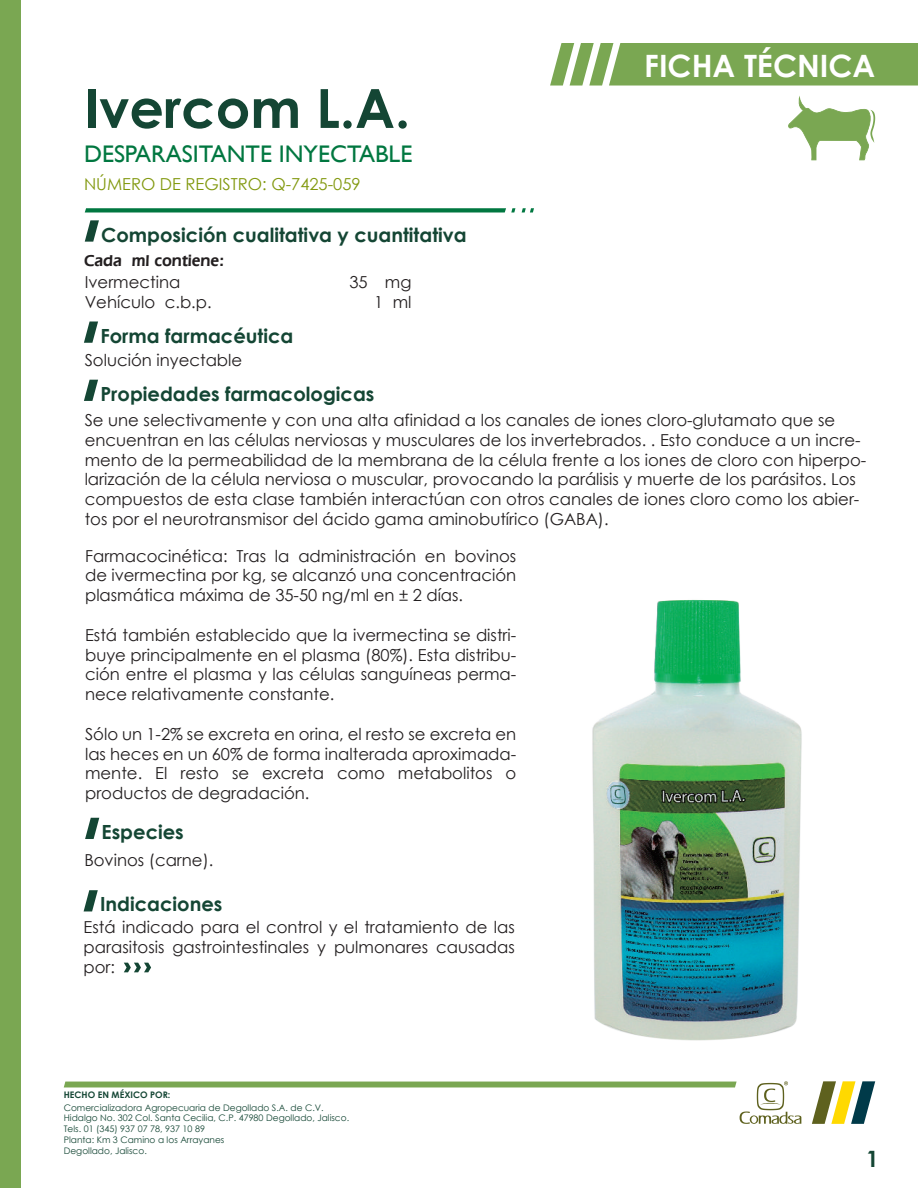
<style>
.page{position:relative;width:918px;height:1188px;background:#fff}
.page>*{position:absolute;margin:0;border:0;box-sizing:border-box;transform-origin:0 0}
.t1{font:700 54px "Century Gothic";color:#144634}
.t2{font:700 30.75px "Century Gothic";color:#fff}
.t3{font:24px "Gill Sans";color:#007740}
.t4{font:700 22.5px "Century Gothic";color:#144634}
.t5{font:700 19.5px "Century Gothic";color:#144634}
.t6{font:16.5px/19.8px "Century Gothic";color:#231f20;text-align:justify}
.t7{font:16.5px "Century Gothic";color:#81980d}
.t8{font:600 16.5px "Eras IT Cby BT";color:#231f20}
.t9{font:9px/10.8px "Century Gothic";color:#144634}
.t10{font:700 9px "Century Gothic";color:#144634}
</style>
<div class="page">
<div style="left:0;top:0;width:21px;height:1188px;background:#7aa752"></div>
<svg style="left:812px;top:1081px;width:63px;height:43px"></svg>
<svg style="left:64px;top:1081px;width:737px;height:43px"></svg>
<svg style="left:550px;top:43px;width:368px;height:43px"></svg>
<svg style="left:85px;top:208px;width:430px;height:5px"></svg>
<svg style="left:522px;top:208px;width:12px;height:5px"></svg>
<svg style="left:85px;top:220px;width:14px;height:22px"></svg>
<svg style="left:84px;top:322px;width:14px;height:21px"></svg>
<svg style="left:84px;top:380px;width:14px;height:21px"></svg>
<svg style="left:85px;top:818px;width:14px;height:21px"></svg>
<svg style="left:84px;top:890px;width:14px;height:21px"></svg>
<svg style="left:124px;top:963px;width:27px;height:9px"></svg>
<svg style="left:788px;top:96px;width:87px;height:64px"></svg>
<img style="left:592px;top:600px;width:210px;height:441px">
<h1 class="t1" style="left:84px;top:67px;width:328px">Ivercom L.A.</h1>
<h3 class="t3" style="left:84px;top:140px;width:330px">DESPARASITANTE INYECTABLE</h3>
<p class="t7" style="left:84px;top:173px;width:278px">NÚMERO DE REGISTRO: Q-7425-059</p>
<p class="t5" style="left:101px;top:220px;width:367px">Composición cualitativa y cuantitativa</p>
<p class="t8" style="left:84px;top:250px;width:142px">Cada ml contiene:</p>
<p class="t6" style="left:85px;top:272px;width:97px">Ivermectina</p>
<p class="t6" style="left:349px;top:272px;width:63px">35 mg</p>
<p class="t6" style="left:85px;top:292px;width:128px">Vehículo c.b.p.</p>
<p class="t6" style="left:374px;top:292px;width:39px">1 ml</p>
<p class="t5" style="left:100px;top:321px;width:195px">Forma farmacéutica</p>
<p class="t6" style="left:85px;top:349px;width:159px">Solución inyectable</p>
<p class="t5" style="left:100px;top:379px;width:276px">Propiedades farmacologicas</p>
<h2 class="t2" style="left:644px;top:42px;width:233px">FICHA TÉCNICA</h2>
<p class="t6" style="left:85px;top:410px;width:783px;text-align:left">Se une selectivamente y con una alta afinidad a los canales de iones cloro-glutamato que se encuentran en las células nerviosas y musculares de los invertebrados. . Esto conduce a un incre&shy;mento de la permeabilidad de la membrana de la célula frente a los iones de cloro con hiperpo&shy;larización de la célula nerviosa o muscular, provocando la parálisis y muerte de los parásitos. Los compuestos de esta clase también interactúan con otros canales de iones cloro como los abier&shy;tos por el neurotransmisor del ácido gama aminobutírico (GABA).</p>
<p class="t6" style="left:85px;top:546px;width:433px">Farmacocinética: Tras la administración en bovinos de ivermectina por kg, se alcanzó una concentración plasmática máxima de 35-50 ng/ml en ± 2 días.</p>
<p class="t6" style="left:85px;top:625px;width:433px">Está también establecido que la ivermectina se distri&shy;buye principalmente en el plasma (80%). Esta distribu&shy;ción entre el plasma y las células sanguíneas perma&shy;nece relativamente constante.</p>
<p class="t6" style="left:85px;top:724px;width:433px">Sólo un 1-2% se excreta en orina, el resto se excreta en las heces en un 60% de forma inalterada aproximada&shy;mente. El resto se excreta como metabolitos o productos de degradación.</p>
<p class="t5" style="left:102px;top:817px;width:84px">Especies</p>
<p class="t6" style="left:84px;top:850px;width:131px">Bovinos (carne).</p>
<p class="t5" style="left:100px;top:890px;width:124px">Indicaciones</p>
<p class="t6" style="left:84px;top:917px;width:433px">Está indicado para el control y el tratamiento de las parasitosis gastrointestinales y pulmonares causadas por:</p>
<p class="t10" style="left:64px;top:1088px;width:108px">HECHO EN MÉXICO POR:</p>
<p class="t9" style="left:64px;top:1102px;width:287px">Comercializadora Agropecuaria de Degollado S.A. de C.V.<br>Hidalgo No. 302 Col. Santa Cecilia, C.P. 47980 Degollado, Jalisco.<br>Tels. 01 (345) 937 07 78, 937 10 89<br>Planta: Km 3 Camino a los Arrayanes<br>Degollado, Jalisco.</p>
<h3 class="t4" style="left:866px;top:1141px;width:14px">1</h3>
</div>
